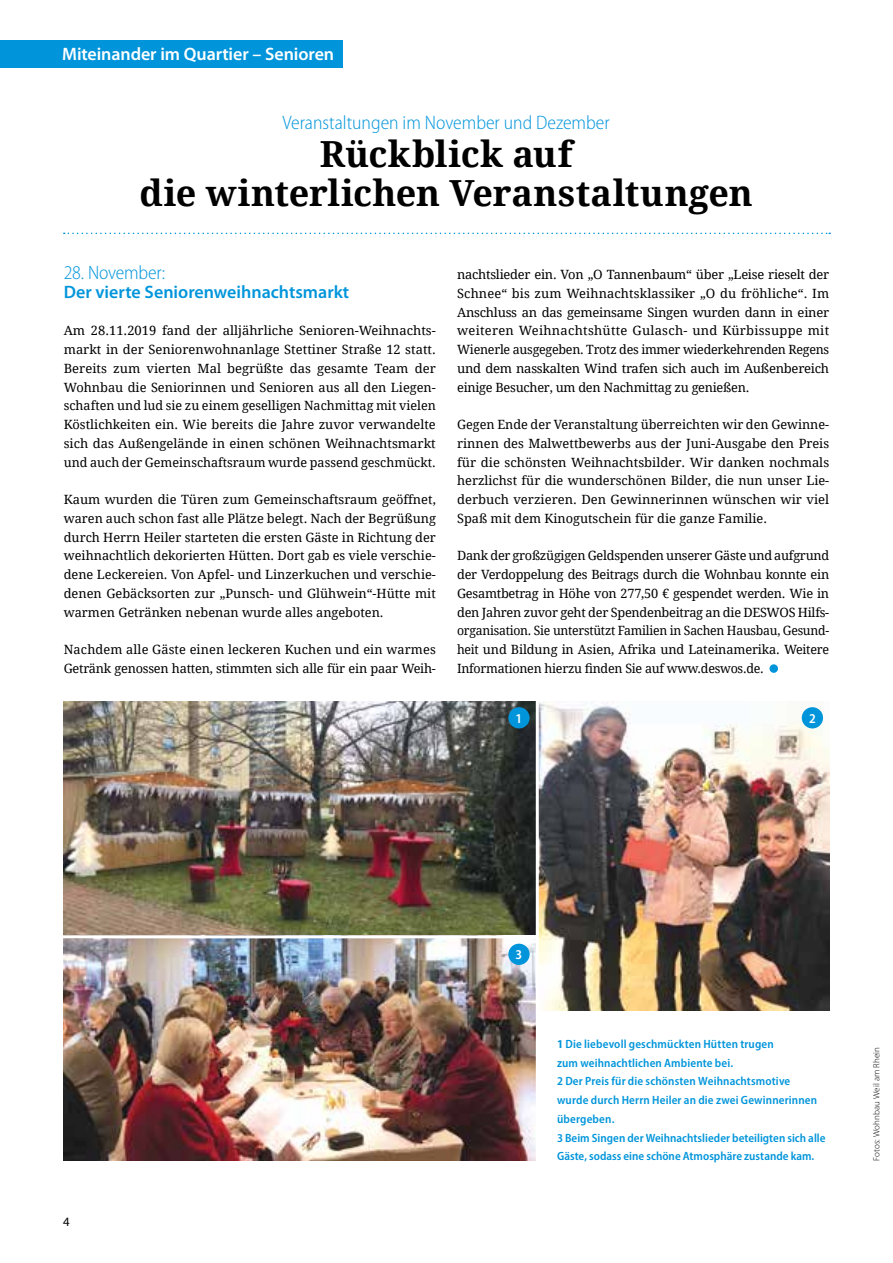
<style>
.page{position:relative;width:893px;height:1263px;background:#fff}
.page>*{position:absolute;margin:0;border:0;box-sizing:border-box;transform-origin:0 0}
.t1{font:700 36px/39px "Droid Serif";letter-spacing:-.005em;color:#000;text-align:center}
.t2{font:300 semi-condensed 19.5px "Myriad Pro";color:#0095db}
.t3{font:600 18px "Myriad Pro";color:#0095db}
.t4{font:600 18px "Myriad Pro";letter-spacing:-.005em;color:#fff}
.t5{font:600 semi-condensed 13.5px "Myriad Pro";color:#fff}
.t6{font:12.75px/18.8px "Droid Serif";color:#000;text-align:justify}
.t7{font:12.75px/18.8px "Droid Serif";letter-spacing:-.02em;color:#000}
.t8{font:12.75px "Myriad Pro";color:#000}
.t9{font:600 semi-condensed 12px/18.8px "Myriad Pro";letter-spacing:.01em;color:#0095db}
.t10{font:300 9px "Myriad Pro";letter-spacing:.01em;color:#000}
.s1{font-weight:700}
</style>
<div class="page">
<img style="left:539px;top:702px;width:290px;height:308px">
<div style="left:769px;top:664px;width:9px;height:9px;background:#0095db;border-radius:50%"></div>
<svg style="left:64px;top:233px;width:766px;height:1px"></svg>
<img style="left:64px;top:702px;width:472px;height:233px">
<div style="left:0;top:40px;width:343px;height:28px;background:#0095db"></div>
<div style="left:508px;top:707px;width:22px;height:21px;background:#0095db;border-radius:50%"></div>
<img style="left:64px;top:938px;width:472px;height:223px">
<div style="left:802px;top:707px;width:21px;height:21px;background:#0095db;border-radius:50%"></div>
<div style="left:508px;top:944px;width:22px;height:21px;background:#0095db;border-radius:50%"></div>
<h3 class="t4" style="left:62px;top:43px;width:274px">Miteinander im Quartier – Senioren</h3>
<h2 class="t2" style="left:283px;top:111px;width:329px">Veranstaltungen im November und Dezember</h2>
<h1 class="t1" style="left:139px;top:133px;width:615px">Rückblick auf<br>die winterlichen Veranstaltungen</h1>
<h2 class="t2" style="left:64px;top:261px;width:103px">28. November:</h2>
<h3 class="t3" style="left:64px;top:280px;width:287px">Der vierte Seniorenweihnachtsmarkt</h3>
<p class="t6" style="left:64px;top:321px;width:374px">Am 28.11.2019 fand der alljährliche Senioren-Weihnachts&shy;markt in der Seniorenwohnanlage Stettiner Straße 12 statt.<br>Bereits zum vierten Mal begrüßte das gesamte Team der Wohnbau die Seniorinnen und Senioren aus all den Liegen&shy;schaften und lud sie zu einem geselligen Nachmittag mit vielen Köstlichkeiten ein. Wie bereits die Jahre zuvor verwandelte sich das Außengelände in einen schönen Weihnachtsmarkt und auch der Gemeinschaftsraum wurde passend geschmückt.</p>
<p class="t6" style="left:64px;top:490px;width:374px">Kaum wurden die Türen zum Gemeinschaftsraum geöffnet, waren auch schon fast alle Plätze belegt. Nach der Begrüßung durch Herrn Heiler starteten die ersten Gäste in Richtung der weihnachtlich dekorierten Hütten. Dort gab es viele verschie&shy;dene Leckereien. Von Apfel- und Linzerkuchen und verschie&shy;denen Gebäcksorten zur „Punsch- und Glühwein“-Hütte mit warmen Getränken nebenan wurde alles angeboten.</p>
<p class="t7" style="left:64px;top:640px;width:374px">Nachdem alle Gäste einen leckeren Kuchen und ein warmes<br>Getränk genossen hatten, stimmten sich alle für ein paar Weih-</p>
<p class="t6" style="left:457px;top:265px;width:374px">nachtslieder ein. Von „O Tannenbaum“ über „Leise rieselt der Schnee“ bis zum Weihnachtsklassiker „O du fröhliche“. Im Anschluss an das gemeinsame Singen wurden dann in einer weiteren Weihnachtshütte Gulasch- und Kürbissuppe mit Wienerle ausgegeben. Trotz des immer wiederkehrenden Regens und dem nasskalten Wind trafen sich auch im Außenbereich einige Besucher, um den Nachmittag zu genießen.</p>
<p class="t6" style="left:457px;top:415px;width:374px">Gegen Ende der Veranstaltung überreichten wir den Gewinne&shy;rinnen des Malwettbewerbs aus der Juni-Ausgabe den Preis für die schönsten Weihnachtsbilder. Wir danken nochmals herzlichst für die wunderschönen Bilder, die nun unser Lie&shy;derbuch verzieren. Den Gewinnerinnen wünschen wir viel Spaß mit dem Kinogutschein für die ganze Familie.</p>
<p class="t6" style="left:457px;top:546px;width:374px">Dank der großzügigen Geldspenden unserer Gäste und aufgrund der Verdoppelung des Beitrags durch die Wohnbau konnte ein Gesamtbetrag in Höhe von 277,50 € gespendet werden. Wie in den Jahren zuvor geht der Spendenbeitrag an die DESWOS Hilfs&shy;organisation. Sie unterstützt Familien in Sachen Hausbau, Gesund&shy;heit und Bildung in Asien, Afrika und Lateinamerika. Weitere Informationen hierzu finden Sie auf www.deswos.de.</p>
<p class="t5" style="left:516px;top:710px;width:8px">1</p>
<p class="t5" style="left:809px;top:710px;width:8px">2</p>
<p class="t8" style="left:63px;top:1214px;width:8px">4</p>
<p class="t5" style="left:516px;top:946px;width:8px">3</p>
<p class="t9" style="left:557px;top:1034px;width:270px"><span class="s1">1</span> Die liebevoll geschmückten Hütten trugen<br>zum weihnachtlichen Ambiente bei.<br>2 Der Preis für die schönsten Weihnachtsmotive<br>wurde durch Herrn Heiler an die zwei Gewinnerinnen übergeben.<br>3 Beim Singen der Weihnachtslieder beteiligten sich alle Gäste, sodass eine schöne Atmosphäre zustande kam.</p>
<p class="t10" style="left:871px;top:1161px;width:116px;rotate:-90deg">Fotos: Wohnbau Weil am Rhein</p>
</div>
